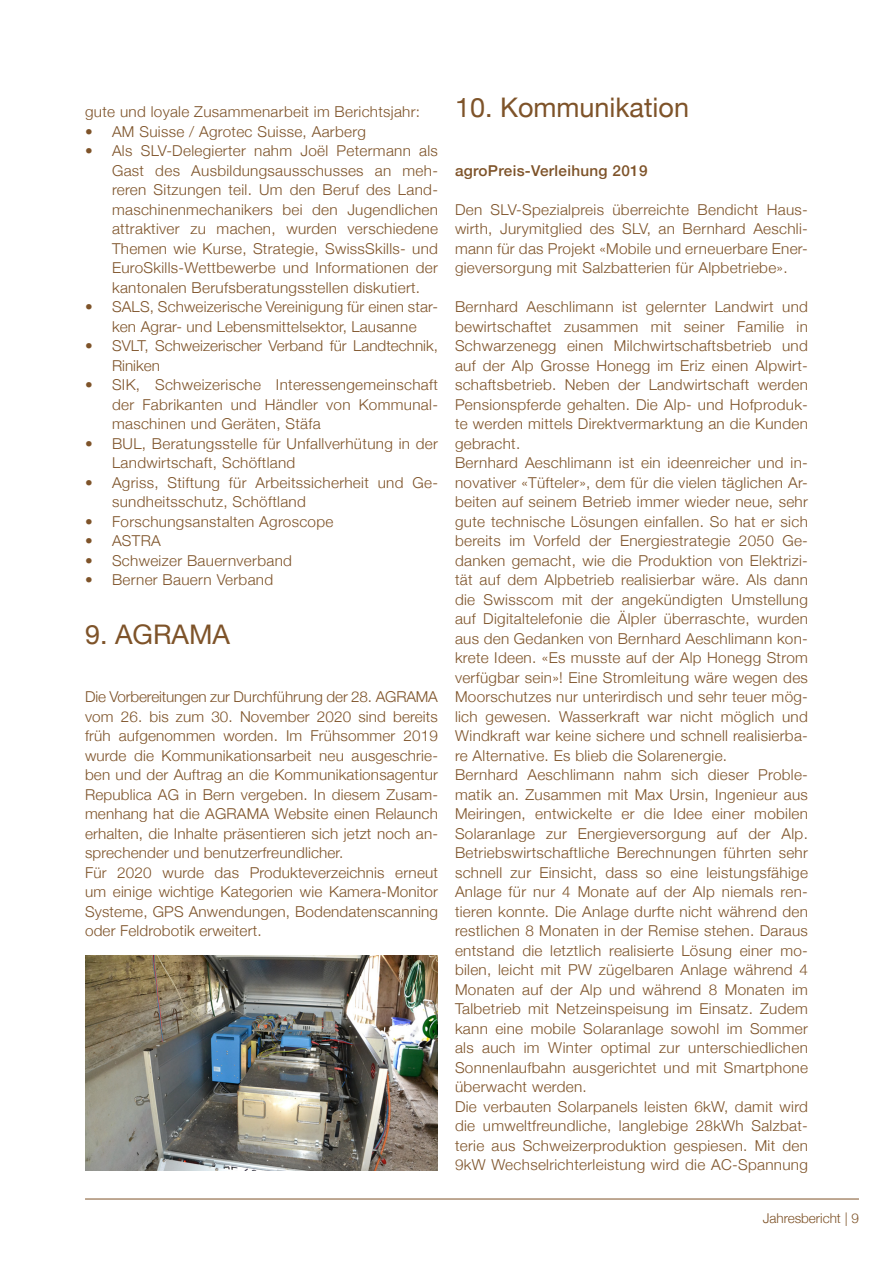
<style>
.page{position:relative;width:893px;height:1263px;background:#fff}
.page>*{position:absolute;margin:0;border:0;box-sizing:border-box;transform-origin:0 0}
.titel{font:27px "Helvetica Neue";color:#7e5329}
.lauftext{font:300 15px/19.5px "Helvetica Neue";letter-spacing:.02em;color:#7e5329;text-align:justify}
.lauftext-2{font:300 15px/19.5px "Helvetica Neue";color:#7e5329}
.aufzählung{font:300 15px "Helvetica Neue";letter-spacing:.02em;color:#7e5329}
.titel_klein{font:500 15px "Helvetica Neue";letter-spacing:.02em;color:#7e5329}
.t1{font:300 13.5px "Helvetica Neue";color:#7e5329}
</style>
<div class="page">
<hr style="left:85px;top:1198px;width:774px;height:1px;background:#7e5329">
<img style="left:85px;top:956px;width:353px;height:214px">
<p class="aufzählung" style="left:85px;top:100px;width:337px">gute und loyale Zusammenarbeit im Berichtsjahr:</p>
<p class="lauftext" style="left:85px;top:120px;width:282px">• AM Suisse / Agrotec Suisse, Aarberg</p>
<p class="lauftext" style="left:112px;top:140px;width:327px;text-indent:-27px">• Als SLV-Delegierter nahm Joël Petermann als Gast des Ausbildungsausschusses an meh&shy;reren Sitzungen teil. Um den Beruf des Land&shy;maschinenmechanikers bei den Jugendlichen attraktiver zu machen, wurden verschiedene Themen wie Kurse, Strategie, SwissSkills- und EuroSkills-Wettbewerbe und Informationen der kantonalen Berufsberatungsstellen diskutiert.</p>
<p class="lauftext" style="left:85px;top:296px;width:354px;text-align:center">• SALS, Schweizerische Vereinigung für einen star&shy;ken Agrar- und Lebensmittelsektor, Lausanne</p>
<p class="lauftext-2" style="left:112px;top:335px;width:327px;text-indent:-27px">• SVLT, Schweizerischer Verband für Landtechnik,<br>Riniken</p>
<p class="lauftext" style="left:112px;top:374px;width:327px;text-indent:-27px">• SIK, Schweizerische Interessengemeinschaft der Fabrikanten und Händler von Kommunal&shy;maschinen und Geräten, Stäfa</p>
<p class="lauftext" style="left:112px;top:432px;width:327px;text-indent:-27px">• BUL, Beratungsstelle für Unfallverhütung in der<br>Landwirtschaft, Schöftland</p>
<p class="lauftext" style="left:112px;top:471px;width:327px;text-indent:-27px">• Agriss, Stiftung für Arbeitssicherheit und Ge&shy;sundheitsschutz, Schöftland</p>
<p class="lauftext" style="left:85px;top:510px;width:250px">• Forschungsanstalten Agroscope</p>
<p class="lauftext" style="left:85px;top:530px;width:77px">• ASTRA</p>
<p class="lauftext" style="left:85px;top:549px;width:208px">• Schweizer Bauernverband</p>
<p class="lauftext" style="left:85px;top:569px;width:190px">• Berner Bauern Verband</p>
<p class="titel" style="left:85px;top:614px;width:147px">9. AGRAMA</p>
<p class="lauftext" style="left:85px;top:686px;width:354px">Die Vorbereitungen zur Durchführung der 28. AGRAMA vom 26. bis zum 30. November 2020 sind bereits früh aufgenommen worden. Im Frühsommer 2019 wurde die Kommunikationsarbeit neu ausgeschrie&shy;ben und der Auftrag an die Kommunikationsagentur Republica AG in Bern vergeben. In diesem Zusam&shy;menhang hat die AGRAMA Website einen Relaunch erhalten, die Inhalte präsentieren sich jetzt noch an&shy;sprechender und benutzerfreundlicher.</p>
<p class="lauftext" style="left:85px;top:861px;width:354px">Für 2020 wurde das Produkteverzeichnis erneut um einige wichtige Kategorien wie Kamera-Monitor Systeme, GPS Anwendungen, Bodendatenscanning oder Feldrobotik erweitert.</p>
<p class="titel" style="left:455px;top:88px;width:236px">10. Kommunikation</p>
<p class="titel_klein" style="left:455px;top:158px;width:194px">agroPreis-Verleihung 2019</p>
<p class="lauftext" style="left:455px;top:198px;width:354px">Den SLV-Spezialpreis überreichte Bendicht Haus&shy;wirth, Jurymitglied des SLV, an Bernhard Aeschli&shy;mann für das Projekt «Mobile und erneuerbare Ener&shy;gieversorgung mit Salzbatterien für Alpbetriebe».</p>
<p class="lauftext" style="left:455px;top:296px;width:354px">Bernhard Aeschlimann ist gelernter Landwirt und bewirtschaftet zusammen mit seiner Familie in Schwarzenegg einen Milchwirtschaftsbetrieb und auf der Alp Grosse Honegg im Eriz einen Alpwirt&shy;schaftsbetrieb. Neben der Landwirtschaft werden Pensionspferde gehalten. Die Alp- und Hofproduk&shy;te werden mittels Direktvermarktung an die Kunden gebracht.</p>
<p class="lauftext" style="left:455px;top:452px;width:354px">Bernhard Aeschlimann ist ein ideenreicher und in&shy;novativer «Tüfteler», dem für die vielen täglichen Ar&shy;beiten auf seinem Betrieb immer wieder neue, sehr gute technische Lösungen einfallen. So hat er sich bereits im Vorfeld der Energiestrategie 2050 Ge&shy;danken gemacht, wie die Produktion von Elektrizi&shy;tät auf dem Alpbetrieb realisierbar wäre. Als dann die Swisscom mit der angekündigten Umstellung auf Digitaltelefonie die Älpler überraschte, wurden aus den Gedanken von Bernhard Aeschlimann kon&shy;krete Ideen. «Es musste auf der Alp Honegg Strom verfügbar sein»! Eine Stromleitung wäre wegen des Moorschutzes nur unterirdisch und sehr teuer mög&shy;lich gewesen. Wasserkraft war nicht möglich und Windkraft war keine sichere und schnell realisierba&shy;re Alternative. Es blieb die Solarenergie.</p>
<p class="lauftext" style="left:455px;top:764px;width:354px">Bernhard Aeschlimann nahm sich dieser Proble&shy;matik an. Zusammen mit Max Ursin, Ingenieur aus Meiringen, entwickelte er die Idee einer mobilen Solaranlage zur Energieversorgung auf der Alp.<br>Betriebswirtschaftliche Berechnungen führten sehr schnell zur Einsicht, dass so eine leistungsfähige Anlage für nur 4 Monate auf der Alp niemals ren&shy;tieren konnte. Die Anlage durfte nicht während den restlichen 8 Monaten in der Remise stehen. Daraus entstand die letztlich realisierte Lösung einer mo&shy;bilen, leicht mit PW zügelbaren Anlage während 4<br>Monaten auf der Alp und während 8 Monaten im Talbetrieb mit Netzeinspeisung im Einsatz. Zudem kann eine mobile Solaranlage sowohl im Sommer als auch im Winter optimal zur unterschiedlichen Sonnenlaufbahn ausgerichtet und mit Smartphone überwacht werden.</p>
<p class="lauftext" style="left:455px;top:1095px;width:354px">Die verbauten Solarpanels leisten 6kW, damit wird die umweltfreundliche, langlebige 28kWh Salzbat&shy;terie aus Schweizerproduktion gespiesen. Mit den 9kW Wechselrichterleistung wird die AC-Spannung</p>
<p class="t1" style="left:763px;top:1207px;width:98px">Jahresbericht | 9</p>
</div>
